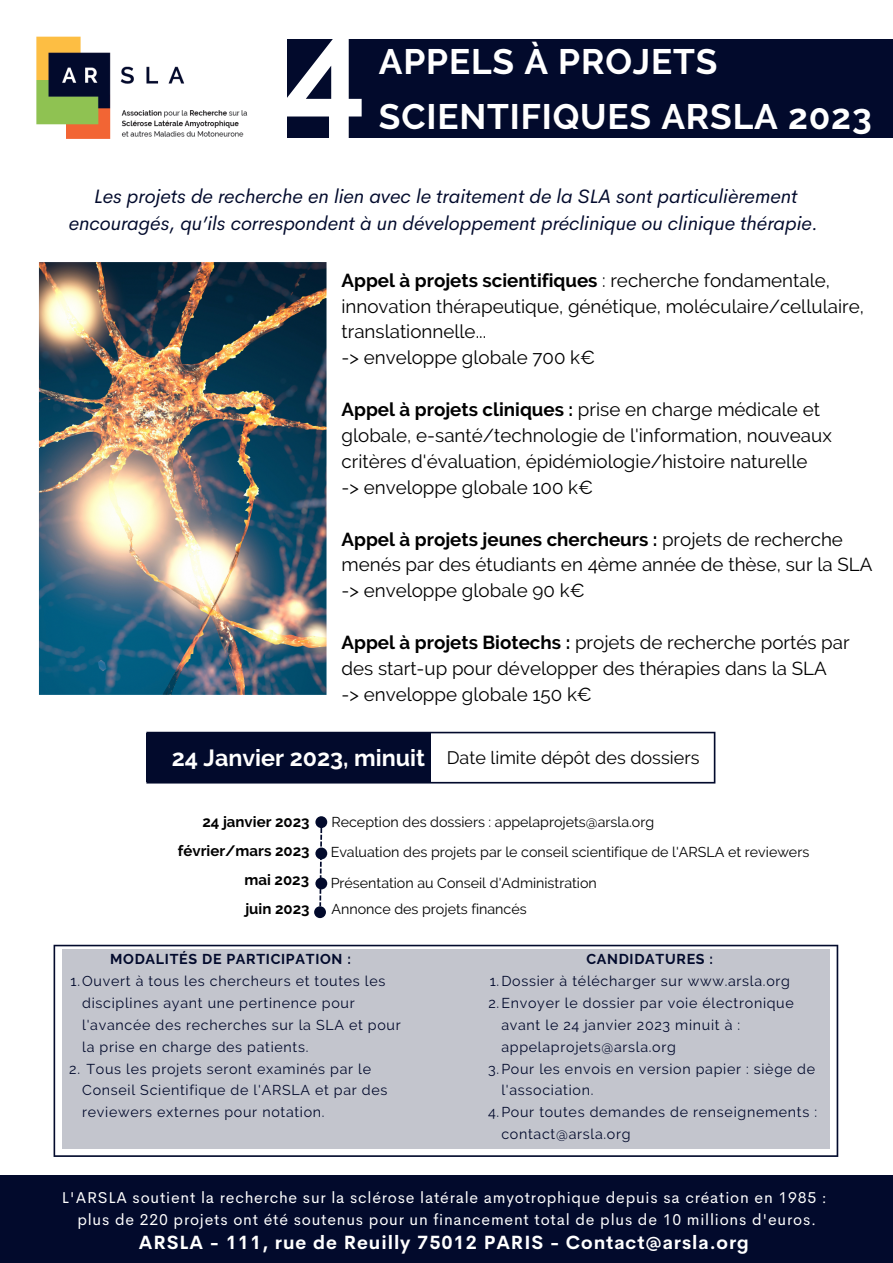
<style>
.page{position:relative;width:893px;height:1263px;background:#fff}
.page>*{position:absolute;margin:0;border:0;box-sizing:border-box;transform-origin:0 0}
.t1{font:700 147px "Raleway";color:#fff}
.t2{font:700 35.25px/54.6px "Raleway";letter-spacing:.025em;color:#fff}
.t3{font:700 23.25px "Raleway";color:#fff}
.t4{font:italic 19.5px/27px "Cerebri Sans";color:#020a2c;text-align:center}
.t5{font:18.75px/25.9px "Raleway";color:#000}
.t6{font:700 18.75px "Cerebri Sans";letter-spacing:.05em;color:#fff}
.t7{font:18px "Raleway";color:#000}
.t8{font:15.75px/22px "Cerebri Sans";letter-spacing:.05em;color:#fff;text-align:center}
.t9{font:700 15px "Raleway";color:#000}
.t10{font:14.25px "Raleway";letter-spacing:.05em;color:#020a2c}
.t11{font:14.25px "Raleway";color:#000}
.t12{font:700 14.25px "Raleway";letter-spacing:.05em;color:#020a2c}
.s1{font-weight:700}
</style>
<div class="page">
<div style="left:0;top:1176px;width:893px;height:87px;background:#020a2c"></div>
<svg style="left:146px;top:732px;width:569px;height:51px"></svg>
<div style="left:146px;top:733px;width:284px;height:49px;background:#020a2c"></div>
<svg style="left:319px;top:828px;width:3px;height:78px"></svg>
<div style="left:315px;top:816px;width:12px;height:12px;background:#020a2c;border-radius:50%"></div>
<div style="left:315px;top:847px;width:12px;height:12px;background:#020a2c;border-radius:50%"></div>
<div style="left:315px;top:877px;width:12px;height:12px;background:#020a2c;border-radius:50%"></div>
<div style="left:314px;top:906px;width:12px;height:12px;background:#020a2c;border-radius:50%"></div>
<img style="left:36px;top:36px;width:212px;height:103px">
<div style="left:287px;top:39px;width:606px;height:99px;background:#020a2c"></div>
<svg style="left:54px;top:945px;width:784px;height:212px"></svg>
<div style="left:62px;top:950px;width:767px;height:199px;background:#c3c5cd"></div>
<img style="left:38px;top:262px;width:289px;height:433px">
<h1 class="t1" style="left:283px;top:-18px;width:85px">4</h1>
<h2 class="t2" style="left:379px;top:34px;width:494px">APPELS À PROJETS<br>SCIENTIFIQUES ARSLA 2023</h2>
<p class="t4" style="left:69px;top:183px;width:751px">Les projets de recherche en lien avec le traitement de la SLA sont particulièrement encouragés, qu’ils correspondent à un développement préclinique ou clinique thérapie.</p>
<p class="t5" style="left:341px;top:267px;width:524px"><span class="s1">Appel à projets scientifiques</span> : recherche fondamentale, innovation thérapeutique, génétique, moléculaire/cellulaire, translationnelle...<br>-&gt; enveloppe globale 700 k€</p>
<p class="t5" style="left:341px;top:396px;width:492px"><span class="s1">Appel à projets cliniques :</span> prise en charge médicale et globale, e-santé/technologie de l'information, nouveaux critères d'évaluation, épidémiologie/histoire naturelle<br>-&gt; enveloppe globale 100 k€</p>
<p class="t5" style="left:341px;top:526px;width:532px"><span class="s1">Appel à projets jeunes chercheurs :</span> projets de recherche menés par des étudiants en 4ème année de thèse, sur la SLA -&gt; enveloppe globale 90 k€</p>
<p class="t5" style="left:341px;top:629px;width:510px"><span class="s1">Appel à projets Biotechs :</span> projets de recherche portés par des start-up pour développer des thérapies dans la SLA<br>-&gt; enveloppe globale 150 k€</p>
<p class="t3" style="left:172px;top:744px;width:255px">24 Janvier 2023, minuit</p>
<p class="t7" style="left:447px;top:747px;width:254px">Date limite dépôt des dossiers</p>
<p class="t9" style="left:202px;top:813px;width:109px">24 janvier 2023</p>
<p class="t11" style="left:331px;top:813px;width:324px">Reception des dossiers : appelaprojets@arsla.org</p>
<p class="t9" style="left:178px;top:842px;width:133px">février/mars 2023</p>
<p class="t11" style="left:331px;top:844px;width:480px">Evaluation des projets par le conseil scientifique de l'ARSLA et reviewers</p>
<p class="t9" style="left:244px;top:871px;width:66px">mai 2023</p>
<p class="t11" style="left:331px;top:874px;width:268px">Présentation au Conseil d'Administration</p>
<p class="t9" style="left:245px;top:900px;width:66px">juin 2023</p>
<p class="t11" style="left:331px;top:901px;width:197px">Annonce des projets financés</p>
<p class="t12" style="left:110px;top:950px;width:242px">MODALITÉS DE PARTICIPATION :</p>
<p class="t10" style="left:71px;top:972px;width:316px">1.Ouvert à tous les chercheurs et toutes les</p>
<p class="t10" style="left:82px;top:994px;width:274px">disciplines ayant une pertinence pour</p>
<p class="t10" style="left:82px;top:1016px;width:320px">l'avancée des recherches sur la SLA et pour</p>
<p class="t10" style="left:82px;top:1038px;width:228px">la prise en charge des patients.</p>
<p class="t10" style="left:87px;top:1060px;width:286px">Tous les projets seront examinés par le</p>
<p class="t10" style="left:82px;top:1082px;width:307px">Conseil Scientifique de l'ARSLA et par des</p>
<p class="t10" style="left:82px;top:1104px;width:244px">reviewers externes pour notation.</p>
<p class="t10" style="left:69px;top:1060px;width:12px">2.</p>
<p class="t12" style="left:586px;top:950px;width:128px">CANDIDATURES :</p>
<p class="t10" style="left:490px;top:972px;width:302px">1.Dossier à télécharger sur www.arsla.org</p>
<p class="t10" style="left:488px;top:994px;width:307px">2.Envoyer le dossier par voie électronique</p>
<p class="t10" style="left:501px;top:1016px;width:240px">avant le 24 janvier 2023 minuit à :</p>
<p class="t10" style="left:501px;top:1038px;width:176px">appelaprojets@arsla.org</p>
<p class="t10" style="left:488px;top:1060px;width:328px">3.Pour les envois en version papier : siège de</p>
<p class="t10" style="left:501px;top:1082px;width:93px">l'association.</p>
<p class="t10" style="left:488px;top:1104px;width:330px">4.Pour toutes demandes de renseignements :</p>
<p class="t10" style="left:501px;top:1126px;width:131px">contact@arsla.org</p>
<p class="t8" style="left:62px;top:1186px;width:766px">L'ARSLA soutient la recherche sur la sclérose latérale amyotrophique depuis sa création en 1985 : plus de 220 projets ont été soutenus pour un financement total de plus de 10 millions d'euros.</p>
<p class="t6" style="left:139px;top:1230px;width:611px">ARSLA - 111, rue de Reuilly 75012 PARIS - Contact@arsla.org</p>
</div>
